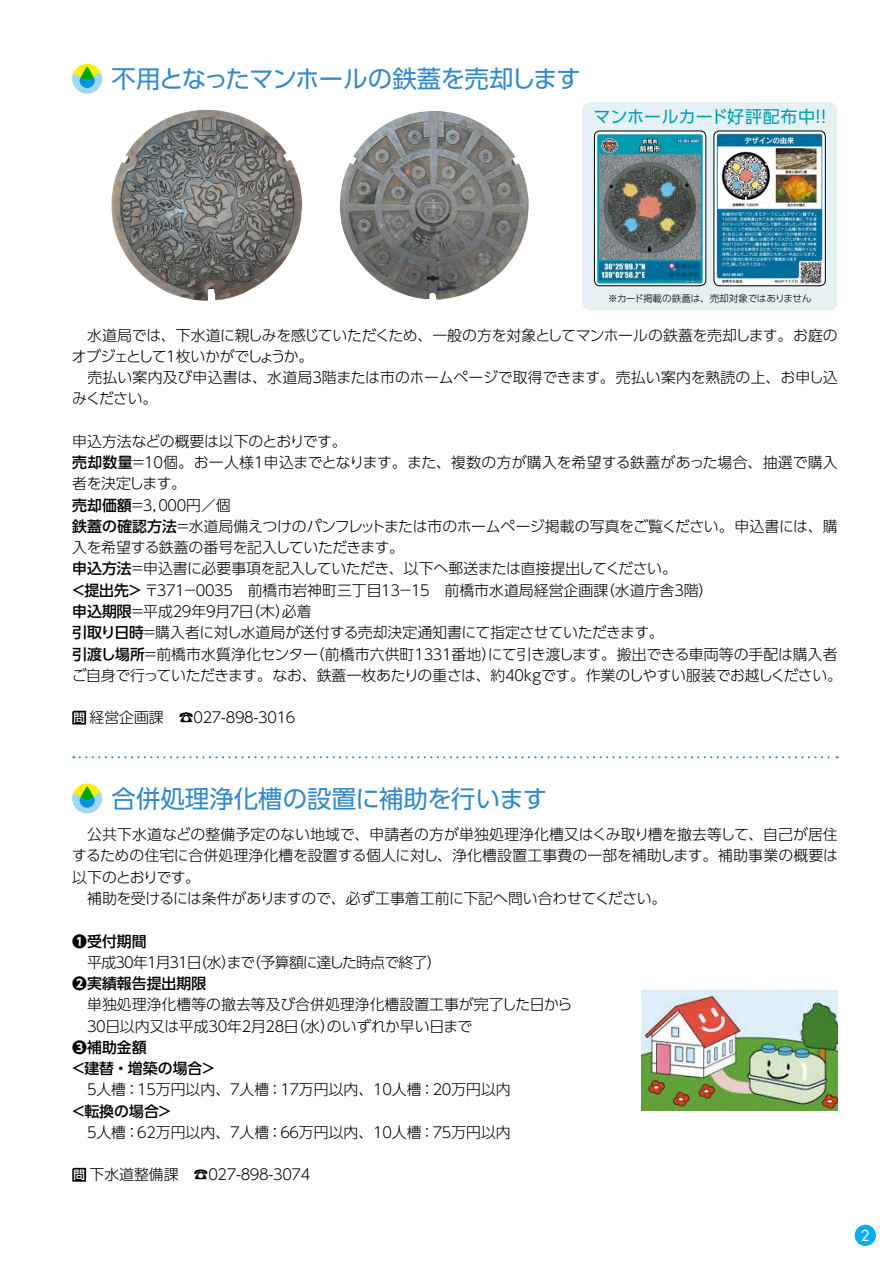
<style>
.page{position:relative;width:893px;height:1263px;background:#fff}
.page>*{position:absolute;margin:0;border:0;box-sizing:border-box;transform-origin:0 0}
.t1{font:24.45px "UD Shin Go Pro";letter-spacing:-.025em;color:#3389ca}
.t2{font:24.45px "UD Shin Go Pro";color:#3389ca}
.t3{font:16.95px "UD Shin Go Pro";letter-spacing:.005em;color:#009eb1}
.t4{font:300 14.85px/21.3px "UD Shin Go Pro";letter-spacing:-.02em;color:#000}
.t5{font:300 14.85px/21.3px "UD Shin Go Pro";color:#000}
.t6{font:300 14.85px "UD Shin Go Pro";letter-spacing:-.38em;color:#000}
.t7{font:14.85px "Futura";color:#fff}
.t8{font:300 9.6px "UD Shin Go Pro";letter-spacing:-.02em;color:#000}
.s1{font-weight:500}
.s2{font-weight:500;font-size:11.7px;color:#fff}
.s3{font-weight:700}
</style>
<div class="page">
<div style="left:855px;top:1225px;width:21px;height:21px;background:#00afec;border-radius:50%"></div>
<svg style="left:72px;top:64px;width:30px;height:30px"></svg>
<svg style="left:72px;top:67px;width:30px;height:27px"></svg>
<svg style="left:72px;top:711px;width:14px;height:13px"></svg>
<svg style="left:80px;top:756px;width:758px;height:2px"></svg>
<svg style="left:72px;top:783px;width:30px;height:30px"></svg>
<svg style="left:72px;top:786px;width:30px;height:27px"></svg>
<svg style="left:72px;top:1168px;width:14px;height:14px"></svg>
<img style="left:111px;top:110px;width:191px;height:191px">
<img style="left:340px;top:111px;width:189px;height:189px">
<img style="left:641px;top:989px;width:197px;height:121px">
<div style="left:582px;top:102px;width:255px;height:208px;background:#e6f1f4;border-radius:9px"></div>
<img style="left:594px;top:131px;width:112px;height:155px">
<div style="left:594px;top:131px;width:112px;height:155px;border:1px solid #000;border-radius:6px"></div>
<img style="left:714px;top:131px;width:111px;height:155px">
<div style="left:714px;top:131px;width:111px;height:155px;border:1px solid #000;border-radius:6px"></div>
<p class="t1" style="left:112px;top:59px;width:471px">不用となったマンホールの鉄蓋を売却します</p>
<p class="t3" style="left:594px;top:103px;width:240px">マンホールカード好評配布中！！</p>
<p class="t8" style="left:608px;top:290px;width:205px">※カード掲載の鉄蓋は、売却対象ではありません</p>
<p class="t4" style="left:72px;top:324px;width:767px">　水道局では、下水道に親しみを感じていただくため、一般の方を対象としてマンホールの鉄蓋を売却します。お庭のオブジェとして１枚いかがでしょうか。<br>　売払い案内及び申込書は、水道局３階または市のホームページで取得できます。売払い案内を熟読の上、お申し込みください。</p>
<p class="t4" style="left:71px;top:430px;width:773px">申込方法などの概要は以下のとおりです。<br><span class="s1">売却数量</span>＝１０個。お一人様１申込までとなります。また、複数の方が購入を希望する鉄蓋があった場合、抽選で購入者を決定します。<br><span class="s1">売却価額</span>＝３，０００円／個<br><span class="s1">鉄蓋の確認方法</span>＝水道局備えつけのパンフレットまたは市のホームページ掲載の写真をご覧ください。申込書には、購入を希望する鉄蓋の番号を記入していただきます。<br><span class="s1">申込方法</span>＝申込書に必要事項を記入していただき、以下へ郵送または直接提出してください。<br><span class="s1">＜提出先＞</span> 〒３７１－００３５　前橋市岩神町三丁目１３－１５　前橋市水道局経営企画課（水道庁舎３階）<br><span class="s1">申込期限</span>＝平成２９年９月７日（木）必着<br><span class="s1">引取り日時</span>＝購入者に対し水道局が送付する売却決定通知書にて指定させていただきます。<br><span class="s1">引渡し場所</span>＝前橋市水質浄化センター（前橋市六供町１３３１番地）にて引き渡します。搬出できる車両等の手配は購入者ご自身で行っていただきます。なお、鉄蓋一枚あたりの重さは、約４０kgです。作業のしやすい服装でお越しください。</p>
<p class="t6" style="left:73px;top:706px;width:226px"><span class="s2">問</span>経営企画課　☎０２７-８９８-３０１６</p>
<p class="t2" style="left:112px;top:779px;width:437px">合併処理浄化槽の設置に補助を行います</p>
<p class="t5" style="left:72px;top:823px;width:767px">　公共下水道などの整備予定のない地域で、申請者の方が単独処理浄化槽又はくみ取り槽を撤去等して、自己が居住するための住宅に合併処理浄化槽を設置する個人に対し、浄化槽設置工事費の一部を補助します。補助事業の概要は以下のとおりです。<br>　補助を受けるには条件がありますので、必ず工事着工前に下記へ問い合わせてください。</p>
<p class="t4" style="left:71px;top:930px;width:503px"><span class="s3">❶</span><span class="s1">受付期間<br></span>　平成３０年１月３１日（水）まで（予算額に達した時点で終了）<br><span class="s3">❷</span><span class="s1">実績報告提出期限<br></span>　単独処理浄化槽等の撤去等及び合併処理浄化槽設置工事が完了した日から　３０日以内又は平成３０年２月２８日（水）のいずれか早い日まで<br><span class="s3">❸</span><span class="s1">補助金額<br>＜建替・増築の場合＞<br></span>　５人槽：１５万円以内、７人槽：１７万円以内、１０人槽：２０万円以内　<br><span class="s1">＜転換の場合＞<br></span>　５人槽：６２万円以内、７人槽：６６万円以内、１０人槽：７５万円以内</p>
<p class="t6" style="left:73px;top:1163px;width:241px"><span class="s2">問</span>下水道整備課　☎０２７-８９８-３０７４</p>
<p class="t7" style="left:861px;top:1225px;width:11px">2</p>
</div>
